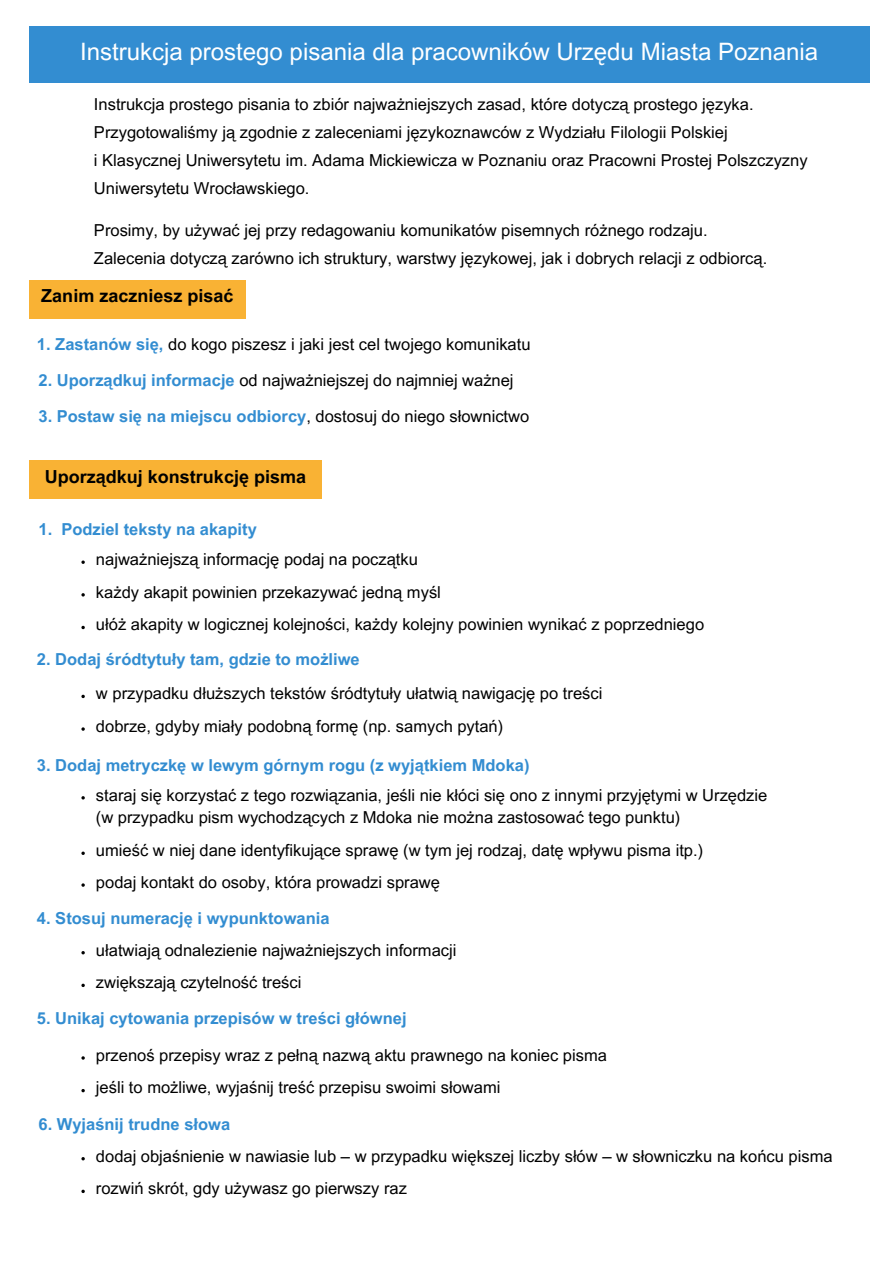
<style>
.page{position:relative;width:894px;height:1264px;background:#fff}
.page>*{position:absolute;margin:0;border:0;box-sizing:border-box;transform-origin:0 0}
.t1{font:24px "Arial MT Pro";color:#fff}
.t2{font:700 18px "Arial MT Pro";color:#000}
.t3{font:16.5px/27.8px "Arial MT Pro";color:#000}
.t4{font:700 16.5px "Arial MT Pro";color:#338dd1}
.s1{font-weight:700;color:#338dd1}
.s2{font-weight:400;color:#000}
</style>
<div class="page">
<div style="left:29px;top:27px;width:840px;height:56px;background:#338dd1"></div>
<div style="left:29px;top:280px;width:217px;height:38px;background:#f9b234"></div>
<div style="left:29px;top:460px;width:293px;height:38px;background:#f9b234"></div>
<svg style="left:81px;top:560px;width:4px;height:4px"></svg>
<svg style="left:81px;top:593px;width:4px;height:3px"></svg>
<svg style="left:81px;top:626px;width:4px;height:3px"></svg>
<svg style="left:81px;top:694px;width:4px;height:4px"></svg>
<svg style="left:81px;top:851px;width:4px;height:4px"></svg>
<svg style="left:81px;top:951px;width:4px;height:3px"></svg>
<svg style="left:81px;top:983px;width:4px;height:4px"></svg>
<svg style="left:81px;top:1089px;width:4px;height:3px"></svg>
<svg style="left:81px;top:1157px;width:4px;height:3px"></svg>
<svg style="left:81px;top:796px;width:4px;height:3px"></svg>
<h1 class="t1" style="left:80px;top:43px;width:739px">Instrukcja prostego pisania dla pracowników Urzędu Miasta Poznania</h1>
<p class="t3" style="left:94px;top:93px;width:715px">Instrukcja prostego pisania to zbiór najważniejszych zasad, które dotyczą prostego języka.<br>Przygotowaliśmy ją zgodnie z zaleceniami językoznawców z Wydziału Filologii Polskiej<br>i Klasycznej Uniwersytetu im. Adama Mickiewicza w Poznaniu oraz Pracowni Prostej Polszczyzny Uniwersytetu Wrocławskiego.</p>
<p class="t3" style="left:94px;top:219px;width:674px">Prosimy, by używać jej przy redagowaniu komunikatów pisemnych różnego rodzaju.<br>Zalecenia dotyczą zarówno ich struktury, warstwy językowej, jak i dobrych relacji z odbiorcą.</p>
<h2 class="t2" style="left:41px;top:289px;width:194px">Zanim zaczniesz pisać</h2>
<p class="t3" style="left:37px;top:332px;width:495px"><span class="s1">1. Zastanów się,</span> do kogo piszesz i jaki jest cel twojego komunikatu</p>
<p class="t3" style="left:38px;top:368px;width:476px"><span class="s1">2. Uporządkuj informacje</span> od najważniejszej do najmniej ważnej</p>
<p class="t4" style="left:38px;top:410px;width:492px">3. Postaw się na miejscu odbiorcy<span class="s2">, dostosuj do niego słownictwo</span></p>
<h2 class="t2" style="left:45px;top:470px;width:263px">Uporządkuj konstrukcję pisma</h2>
<h3 class="t4" style="left:38px;top:523px;width:220px">1. Podziel teksty na akapity</h3>
<p class="t3" style="left:96px;top:547px;width:323px">najważniejszą informację podaj na początku</p>
<p class="t3" style="left:96px;top:580px;width:346px">każdy akapit powinien przekazywać jedną myśl</p>
<p class="t3" style="left:96px;top:612px;width:609px">ułóż akapity w logicznej kolejności, każdy kolejny powinien wynikać z poprzedniego</p>
<h3 class="t4" style="left:37px;top:652px;width:324px">2. Dodaj śródtytuły tam, gdzie to możliwe</h3>
<p class="t3" style="left:96px;top:681px;width:507px">w przypadku dłuższych tekstów śródtytuły ułatwią nawigację po treści</p>
<p class="t3" style="left:96px;top:714px;width:408px">dobrze, gdyby miały podobną formę (np. samych pytań)</p>
<h3 class="t4" style="left:37px;top:758px;width:494px">3. Dodaj metryczkę w lewym górnym rogu (z wyjątkiem Mdoka)</h3>
<p class="t3" style="left:96px;top:785px;width:672px;line-height:22.5px">staraj się korzystać z tego rozwiązania, jeśli nie kłóci się ono z innymi przyjętymi w Urzędzie (w przypadku pism wychodzących z Mdoka nie można zastosować tego punktu)</p>
<p class="t3" style="left:96px;top:838px;width:608px">umieść w niej dane identyfikujące sprawę (w tym jej rodzaj, datę wpływu pisma itp.)</p>
<p class="t3" style="left:96px;top:870px;width:345px">podaj kontakt do osoby, która prowadzi sprawę</p>
<h3 class="t4" style="left:37px;top:912px;width:294px">4. Stosuj numerację i wypunktowania</h3>
<p class="t3" style="left:96px;top:937px;width:362px">ułatwiają odnalezienie najważniejszych informacji</p>
<p class="t3" style="left:96px;top:970px;width:207px">zwiększają czytelność treści</p>
<h3 class="t4" style="left:37px;top:1012px;width:371px">5. Unikaj cytowania przepisów w treści głównej</h3>
<p class="t3" style="left:96px;top:1043px;width:512px">przenoś przepisy wraz z pełną nazwą aktu prawnego na koniec pisma</p>
<p class="t3" style="left:96px;top:1075px;width:406px">jeśli to możliwe, wyjaśnij treść przepisu swoimi słowami</p>
<h2 class="t4" style="left:38px;top:1117px;width:193px">6. Wyjaśnij trudne słowa</h2>
<p class="t3" style="left:96px;top:1143px;width:737px">dodaj objaśnienie w nawiasie lub – w przypadku większej liczby słów – w słowniczku na końcu pisma</p>
<p class="t3" style="left:96px;top:1176px;width:312px">rozwiń skrót, gdy używasz go pierwszy raz</p>
</div>
